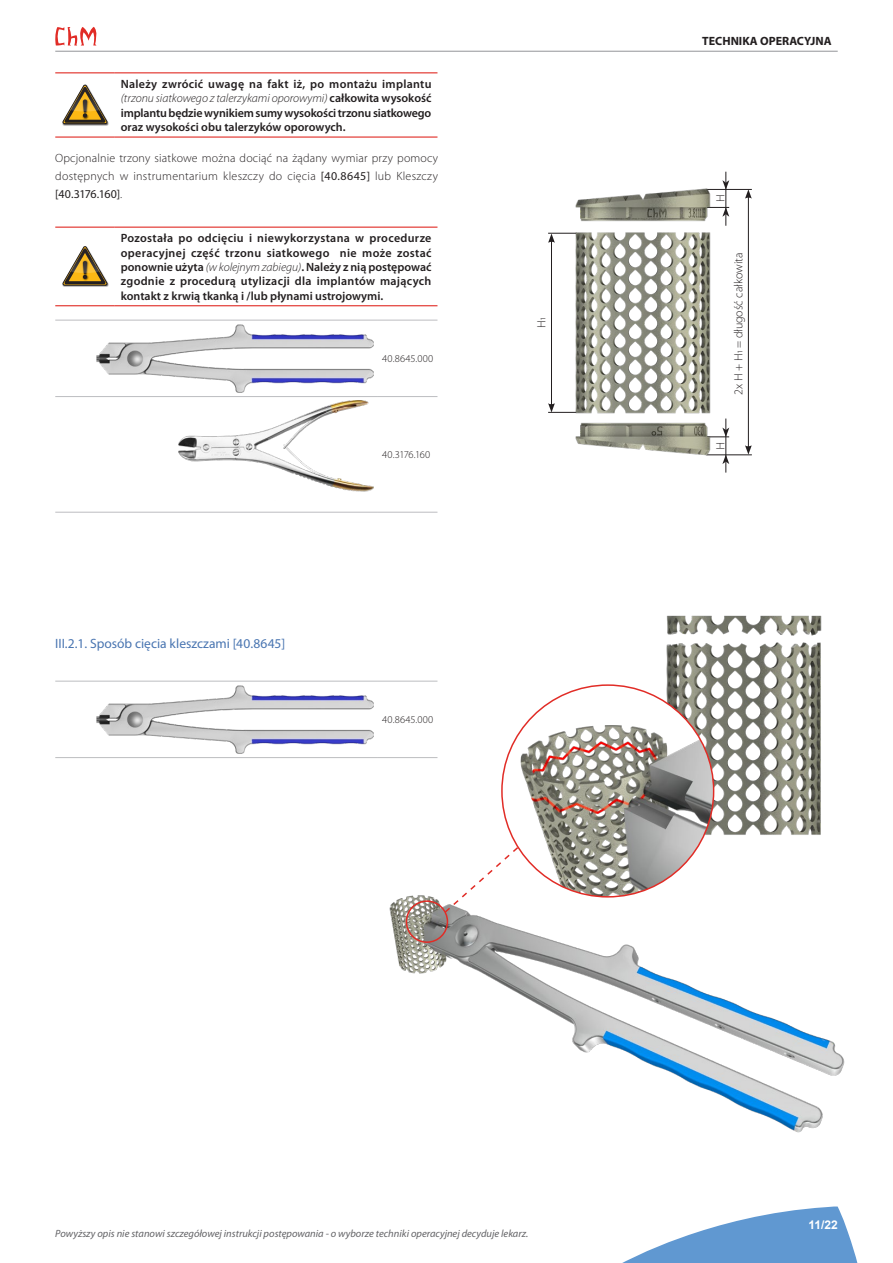
<style>
.page{position:relative;width:893px;height:1263px;background:#fff}
.page>*{position:absolute;margin:0;border:0;box-sizing:border-box;transform-origin:0 0}
.t1{font:13.5px "Myriad Pro";color:#4975b1}
.t2{font:600 12px/14.4px "Myriad Pro";color:#231f20;text-align:justify}
.t3{font:300 12px/18px "Myriad Pro";letter-spacing:.025em;color:#231f20;text-align:justify}
.t4{font:300 12px "Myriad Pro";color:#231f20}
.t5{font:700 12px "Myriad Pro";color:#231f20}
.t6{font:700 12px "Arial";color:#fff}
.t7{font:italic 10.5px "Myriad Pro";color:#636366}
.t8{font:300 10.5px "Myriad Pro";letter-spacing:.02em;color:#231f20}
.s1{font-weight:300;font-style:italic}
.s2{font-weight:400}
</style>
<div class="page">
<svg style="left:622px;top:1206px;width:236px;height:57px"></svg>
<svg style="left:55px;top:27px;width:41px;height:19px"></svg>
<hr style="left:55px;top:51px;width:783px;height:1px;background:#939598">
<hr style="left:55px;top:72px;width:60px;height:1px;background:#e12c26">
<hr style="left:115px;top:72px;width:322px;height:1px;background:#e12c26">
<hr style="left:55px;top:136px;width:60px;height:2px;background:#e12c26">
<hr style="left:115px;top:136px;width:322px;height:2px;background:#e12c26">
<img style="left:63px;top:125px;width:45px;height:1px">
<svg style="left:62px;top:84px;width:47px;height:41px"></svg>
<hr style="left:55px;top:227px;width:60px;height:1px;background:#e12c26">
<hr style="left:115px;top:227px;width:322px;height:1px;background:#e12c26">
<hr style="left:55px;top:305px;width:60px;height:1px;background:#e12c26">
<hr style="left:115px;top:305px;width:322px;height:1px;background:#e12c26">
<svg style="left:62px;top:246px;width:47px;height:41px"></svg>
<img style="left:664px;top:615px;width:158px;height:220px">
<img style="left:389px;top:895px;width:456px;height:238px">
<hr style="left:378px;top:681px;width:59px;height:1px;background:#bcbdc0">
<hr style="left:378px;top:757px;width:59px;height:1px;background:#bcbdc0">
<hr style="left:55px;top:681px;width:323px;height:1px;background:#bcbdc0">
<hr style="left:55px;top:757px;width:323px;height:1px;background:#bcbdc0">
<img style="left:96px;top:685px;width:278px;height:68px">
<hr style="left:378px;top:320px;width:59px;height:1px;background:#bcbdc0">
<hr style="left:378px;top:396px;width:59px;height:1px;background:#bcbdc0">
<hr style="left:378px;top:512px;width:59px;height:1px;background:#bcbdc0">
<hr style="left:55px;top:320px;width:323px;height:1px;background:#bcbdc0">
<hr style="left:55px;top:396px;width:323px;height:1px;background:#bcbdc0">
<hr style="left:55px;top:512px;width:323px;height:1px;background:#bcbdc0">
<img style="left:96px;top:324px;width:278px;height:68px">
<img style="left:178px;top:401px;width:196px;height:91px">
<div style="left:502px;top:685px;width:212px;height:212px;background:#fff;border-radius:50%"></div>
<img style="left:521px;top:718px;width:193px;height:179px">
<div style="left:406px;top:900px;width:42px;height:43px;border:2px solid #e12c26;border-radius:50%"></div>
<svg style="left:443px;top:845px;width:77px;height:69px"></svg>
<hr style="left:748px;top:196px;width:1px;height:252px;background:#231f20">
<svg style="left:745px;top:445px;width:7px;height:9px"></svg>
<svg style="left:745px;top:190px;width:7px;height:9px"></svg>
<hr style="left:551px;top:240px;width:1px;height:166px;background:#231f20">
<hr style="left:706px;top:454px;width:46px;height:1px;background:#231f20">
<hr style="left:706px;top:189px;width:46px;height:1px;background:#231f20">
<svg style="left:548px;top:233px;width:24px;height:10px"></svg>
<svg style="left:548px;top:403px;width:24px;height:10px"></svg>
<svg style="left:714px;top:172px;width:15px;height:54px"></svg>
<img style="left:572px;top:188px;width:142px;height:267px">
<svg style="left:704px;top:419px;width:25px;height:54px"></svg>
<p class="t2" style="left:121px;top:76px;width:312px">Należy zwrócić uwagę na fakt iż, po montażu implantu <span class="s1">(trzonu siatkowego z talerzykami oporowymi)</span> całkowita wysokość implantu będzie wynikiem sumy wysokości trzonu siatkowego oraz wysokości obu talerzyków oporowych.</p>
<p class="t3" style="left:55px;top:149px;width:384px">Opcjonalnie trzony siatkowe można dociąć na żądany wymiar przy pomocy dostępnych w instrumentarium kleszczy do cięcia <span class="s2">[40.8645]</span> lub Kleszczy <span class="s2">[40.3176.160]</span>.</p>
<p class="t2" style="left:121px;top:231px;width:312px">Pozostała po odcięciu i niewykorzystana w procedurze operacyjnej część trzonu siatkowego nie może zostać ponownie użyta <span class="s1">(w kolejnym zabiegu)</span>. Należy z nią postępować zgodnie z procedurą utylizacji dla implantów mających kontakt z krwią tkanką i /lub płynami ustrojowymi.</p>
<p class="t8" style="left:382px;top:352px;width:53px">40.8645.000</p>
<p class="t1" style="left:55px;top:635px;width:231px">III.2.1. Sposób cięcia kleszczami [40.8645]</p>
<p class="t8" style="left:382px;top:448px;width:50px">40.3176.160</p>
<p class="t8" style="left:382px;top:713px;width:53px">40.8645.000</p>
<p class="t3" style="left:532px;top:328px;width:12px;rotate:-90deg">H1</p>
<p class="t5" style="left:702px;top:33px;width:131px">TECHNIKA OPERACYJNA</p>
<p class="t3" style="left:711px;top:202px;width:9px;rotate:-90deg">H</p>
<p class="t4" style="left:731px;top:395px;width:144px;rotate:-90deg">2x H + H1 = długość całkowita</p>
<p class="t7" style="left:55px;top:1227px;width:475px">Powyższy opis nie stanowi szczegółowej instrukcji postępowania - o wyborze techniki operacyjnej decyduje lekarz.</p>
<p class="t6" style="left:808px;top:1216px;width:31px">11/22</p>
</div>
